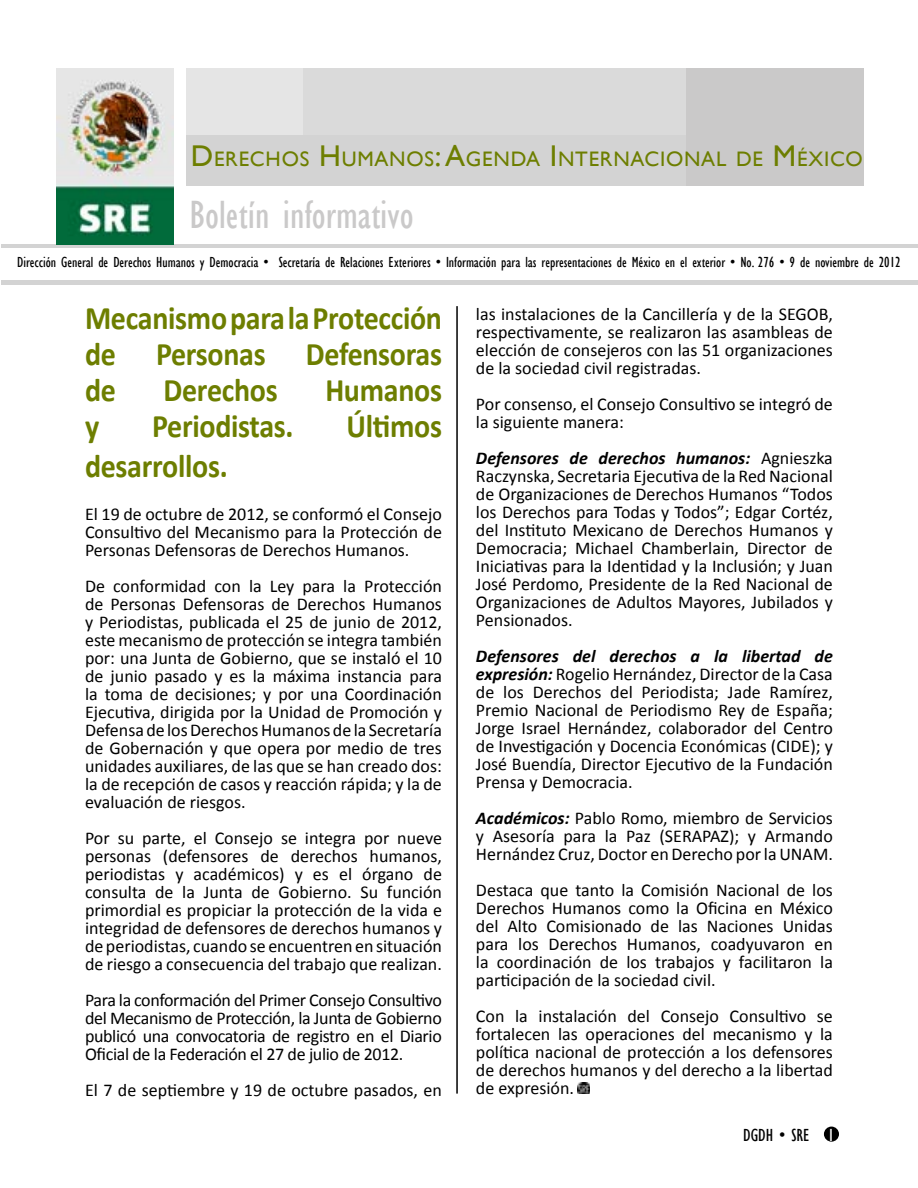
<style>
.page{position:relative;width:918px;height:1188px;background:#fff}
.page>*{position:absolute;margin:0;border:0;box-sizing:border-box;transform-origin:0 0}
.t1{font:condensed 40.5px "Gill Sans";color:#cac9c9}
.t2{font:700 33px/36px "Calibri";letter-spacing:-.01em;color:#6d7e00;text-align:justify;scale:.91 1}
.t3{font:21px "Gill Sans";letter-spacing:.035em;color:#6d7e00}
.t4{font:18px/18px "Calibri";color:#000;text-align:justify}
.t5{font:condensed 18px "Gill Sans";color:#000}
.t6{font:condensed 15px "Gill Sans";color:#000}
.s1{font-size:30px}
.s2{font-weight:700;font-style:italic}
.s3{color:#fff}
</style>
<div class="page">
<div style="left:824px;top:1127px;width:15px;height:15px;background:#000;border-radius:50%"></div>
<div style="left:186px;top:78px;width:664px;height:108px;background:#d3d3d3"></div>
<hr style="left:2px;top:244px;width:916px;height:4px;background:#d3d3d3">
<hr style="left:2px;top:281px;width:916px;height:4px;background:#d3d3d3">
<div style="left:188px;top:69px;width:660px;height:66px;background:#dadada"></div>
<div style="left:686px;top:69px;width:178px;height:117px;background:#cac9c9"></div>
<div style="left:186px;top:69px;width:117px;height:66px;background:#e5e5e5"></div>
<hr style="left:456px;top:306px;width:2px;height:788px;background:#000">
<img style="left:56px;top:69px;width:117px;height:175px">
<svg style="left:577px;top:1082px;width:12px;height:12px"></svg>
<p class="t3" style="left:191px;top:147px;width:674px"><span class="s1">D</span>ERECHOS <span class="s1">H</span> UMANOS<span class="s1">: A</span>GENDA <span class="s1">I</span>NTERNACIONAL DE <span class="s1">M</span> ÉXICO</p>
<h1 class="t1" style="left:190px;top:191px;width:226px">Boletín informativo</h1>
<p class="t6" style="left:17px;top:253px;width:885px">Dirección General de Derechos Humanos y Democracia • Secretaría de Relaciones Exteriores • Información para las representaciones de México en el exterior • No. 276 • 9 de noviembre de 2012</p>
<h2 class="t2" style="left:85px;top:300px;width:394px">Mecanismo para la Protección de Personas Defensoras de</h2>
<h2 class="t2" style="left:164px;top:372px;width:127px">Derechos</h2>
<h2 class="t2" style="left:325px;top:372px;width:130px">Humanos</h2>
<h2 class="t2" style="left:85px;top:408px;width:17px">y</h2>
<h2 class="t2" style="left:152px;top:408px;width:157px">Periodistas.</h2>
<h2 class="t2" style="left:347px;top:408px;width:106px">Últimos</h2>
<h2 class="t2" style="left:85px;top:448px;width:158px">desarrollos.</h2>
<p class="t4" style="left:85px;top:505px;width:358px">El 19 de octubre de 2012, se conformó el Consejo Consultivo del Mecanismo para la Protección de Personas Defensoras de Derechos Humanos.</p>
<p class="t4" style="left:85px;top:577px;width:358px">De conformidad con la Ley para la Protección de Personas Defensoras de Derechos Humanos y Periodistas, publicada el 25 de junio de 2012, este mecanismo de protección se integra también por: una Junta de Gobierno, que se instaló el 10 de junio pasado y es la máxima instancia para la toma de decisiones; y por una Coordinación Ejecutiva, dirigida por la Unidad de Promoción y Defensa de los Derechos Humanos de la Secretaría de Gobernación y que opera por medio de tres unidades auxiliares, de las que se han creado dos: la de recepción de casos y reacción rápida; y la de evaluación de riesgos.</p>
<p class="t4" style="left:85px;top:829px;width:358px">Por su parte, el Consejo se integra por nueve personas (defensores de derechos humanos, periodistas y académicos) y es el órgano de consulta de la Junta de Gobierno. Su función primordial es propiciar la protección de la vida e integridad de defensores de derechos humanos y de periodistas, cuando se encuentren en situación de riesgo a consecuencia del trabajo que realizan.</p>
<p class="t4" style="left:85px;top:991px;width:358px">Para la conformación del Primer Consejo Consultivo del Mecanismo de Protección, la Junta de Gobierno publicó una convocatoria de registro en el Diario Oficial de la Federación el 27 de julio de 2012.</p>
<p class="t4" style="left:85px;top:1081px;width:358px">El 7 de septiembre y 19 de octubre pasados, en</p>
<p class="t4" style="left:476px;top:305px;width:358px">las instalaciones de la Cancillería y de la SEGOB, respectivamente, se realizaron las asambleas de elección de consejeros con las 51 organizaciones de la sociedad civil registradas.</p>
<p class="t4" style="left:476px;top:395px;width:358px">Por consenso, el Consejo Consultivo se integró de la siguiente manera:</p>
<p class="t4" style="left:476px;top:449px;width:358px"><span class="s2">Defensores de derechos humanos:</span> Agnieszka Raczynska, Secretaria Ejecutiva de la Red Nacional de Organizaciones de Derechos Humanos “Todos los Derechos para Todas y Todos”; Edgar Cortéz, del Instituto Mexicano de Derechos Humanos y Democracia; Michael Chamberlain, Director de Iniciativas para la Identidad y la Inclusión; y Juan José Perdomo, Presidente de la Red Nacional de Organizaciones de Adultos Mayores, Jubilados y Pensionados.</p>
<p class="t4" style="left:476px;top:647px;width:358px"><span class="s2">Defensores del derechos a la libertad de expresión:</span> Rogelio Hernández, Director de la Casa de los Derechos del Periodista; Jade Ramírez, Premio Nacional de Periodismo Rey de España; Jorge Israel Hernández, colaborador del Centro de Investigación y Docencia Económicas (CIDE); y José Buendía, Director Ejecutivo de la Fundación Prensa y Democracia.</p>
<p class="t4" style="left:476px;top:809px;width:358px"><span class="s2">Académicos:</span> Pablo Romo, miembro de Servicios y Asesoría para la Paz (SERAPAZ); y Armando Hernández Cruz, Doctor en Derecho por la UNAM.</p>
<p class="t4" style="left:476px;top:881px;width:358px">Destaca que tanto la Comisión Nacional de los Derechos Humanos como la Oficina en México del Alto Comisionado de las Naciones Unidas para los Derechos Humanos, coadyuvaron en la coordinación de los trabajos y facilitaron la participación de la sociedad civil.</p>
<p class="t4" style="left:476px;top:1007px;width:358px">Con la instalación del Consejo Consultivo se fortalecen las operaciones del mecanismo y la política nacional de protección a los defensores de derechos humanos y del derecho a la libertad de expresión.</p>
<p class="t5" style="left:743px;top:1124px;width:93px">DGDH • SRE <span class="s3">1</span></p>
</div>
